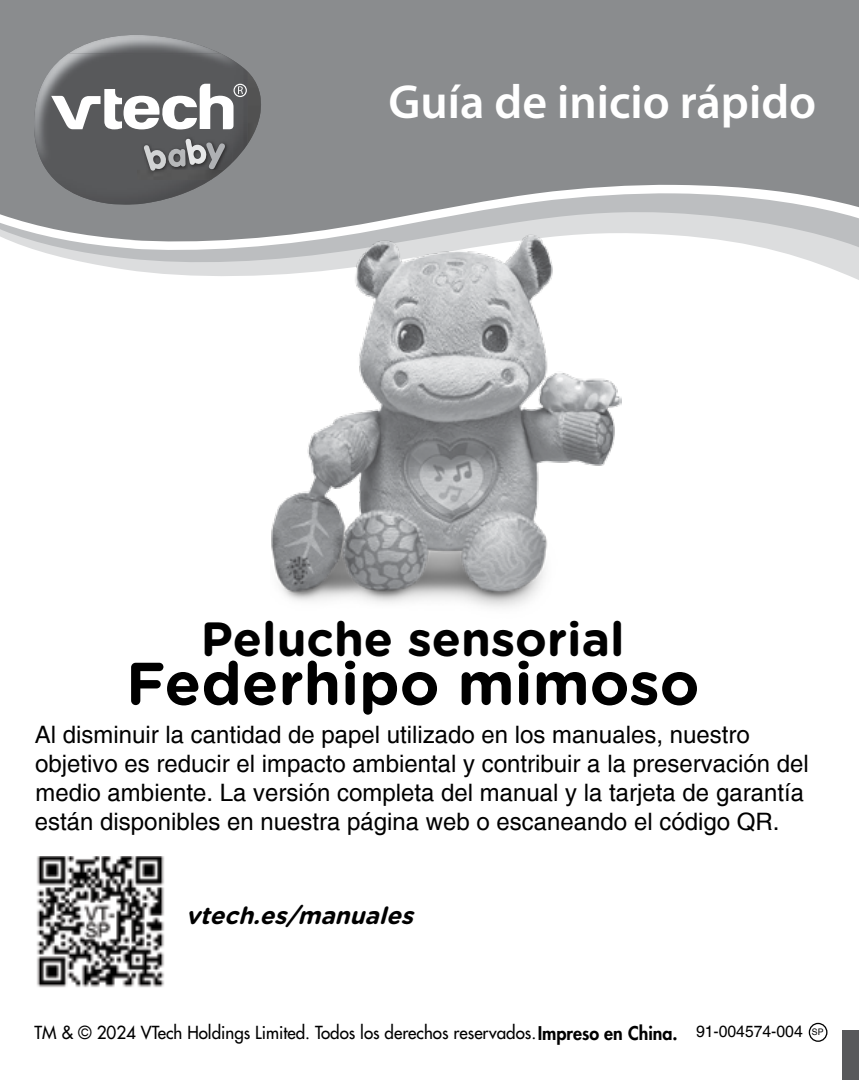
<style>
.page{position:relative;width:859px;height:1080px;background:#fff}
.page>*{position:absolute;margin:0;border:0;box-sizing:border-box;transform-origin:0 0}
.t1{font:700 60px "Gotham Rounded";color:#000}
.t2{font:600 48px "Myriad Pro";color:#fff}
.t3{font:700 48px "Gotham Rounded";color:#000}
.t4{font:24px/28.8px "Helvetica";color:#000}
.t5{font:italic 700 24px "Gotham Rounded";color:#000}
.t6{font:17.4px "Futura";color:#000}
.t7{font:16.2px "Helvetica";color:#000}
.s1{font-weight:800;font-size:18.3px}
.s2{font-size:9px}
</style>
<div class="page">
<svg style="left:100px;top:265px;width:759px;height:15px"></svg>
<svg style="left:47px;top:253px;width:812px;height:12px"></svg>
<svg style="left:19px;top:244px;width:840px;height:9px"></svg>
<svg style="left:0;top:0;width:859px;height:244px;background:#949698"></svg>
<svg style="left:34px;top:35px;width:237px;height:170px;background:#6d6e70"></svg>
<img style="left:247px;top:72px;width:13px;height:72px">
<img style="left:46px;top:170px;width:178px;height:34px">
<img style="left:69px;top:35px;width:151px;height:18px">
<img style="left:38px;top:53px;width:31px;height:43px">
<img style="left:137px;top:170px;width:87px;height:10px">
<img style="left:137px;top:134px;width:95px;height:36px">
<svg style="left:144px;top:139px;width:88px;height:34px;background:#797a7c"></svg>
<svg style="left:51px;top:84px;width:196px;height:45px"></svg>
<div style="left:843px;top:1030px;width:16px;height:50px;background:#58595b"></div>
<div style="left:809px;top:1023px;width:18px;height:19px;border:1px solid #000;border-radius:50%"></div>
<img style="left:37px;top:856px;width:127px;height:132px">
<img style="left:271px;top:227px;width:351px;height:381px">
<h2 class="t2" style="left:388px;top:72px;width:429px">Guía de inicio rápido</h2>
<h2 class="t3" style="left:201px;top:604px;width:425px">Peluche sensorial</h2>
<h1 class="t1" style="left:126px;top:640px;width:575px">Federhipo mimoso</h1>
<p class="t4" style="left:35px;top:721px;width:775px">Al disminuir la cantidad de papel utilizado en los manuales, nuestro objetivo es reducir el impacto ambiental y contribuir a la preservación del medio ambiente. La versión completa del manual y la tarjeta de garantía están disponibles en nuestra página web o escaneando el código QR.</p>
<p class="t5" style="left:186px;top:898px;width:237px">vtech.es/manuales</p>
<p class="t6" style="left:34px;top:1022px;width:645px">TM &amp; © 2024 VTech Holdings Limited. Todos los derechos reservados.<span class="s1">Impreso en China.</span></p>
<p class="t7" style="left:696px;top:1022px;width:129px">91-004574-004 <span class="s2">SP</span></p>
</div>
